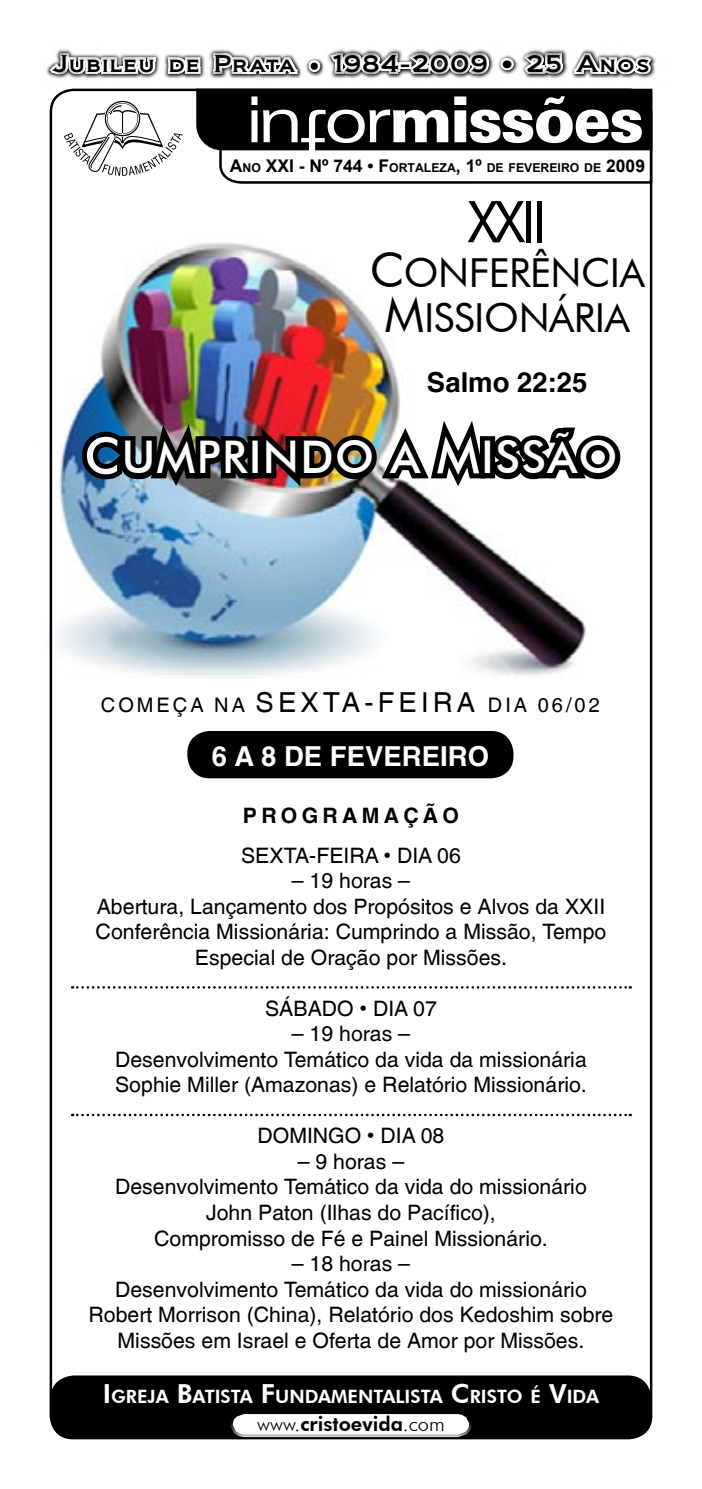
<style>
.page{position:relative;width:702px;height:1489px;background:#fff}
.page>*{position:absolute;margin:0;border:0;box-sizing:border-box;transform-origin:0 0}
.t1{font:57.5px "Futura BT";color:#000}
.t2{font:500 45px "Futura BT";letter-spacing:.03em;color:#fff}
.t3{font:40px/45px "Futura BT";letter-spacing:-.01em;color:#000;text-align:center}
.t4{font:700 27.5px "Switzerland";color:#fff}
.t5{font:700 27.5px "Switzerland";color:#000}
.t6{font:22.5px "Biondi";letter-spacing:.07em;color:#000}
.t7{font:21.25px/25.5px "Switzerland Plain";color:#000;text-align:center}
.t8{font:700 21.25px "Switzerland";letter-spacing:.2em;color:#000}
.t9{font:20px "Switzerland Plain";letter-spacing:.15em;color:#000}
.t10{font:800 20px "Futura BT";color:#000}
.t11{font:800 18.25px "Futura BT";color:#fff}
.t12{font:700 12.25px "Arial";color:#000}
.s1{font-size:20px}
.s2{font-size:17.5px}
.s3{font-size:47.5px}
.s4{font-size:50px}
.s5{font-size:27.5px}
.s6{font-size:26.25px}
.s7{font-weight:300}
</style>
<div class="page">
<img style="left:49px;top:234px;width:537px;height:444px">
<img style="left:74px;top:283px;width:547px;height:215px">
<div style="left:188px;top:732px;width:324px;height:45px;background:#000;border-radius:21px"></div>
<div style="left:187px;top:731px;width:326px;height:47px;border:2px solid #000;border-radius:21px"></div>
<svg style="left:196px;top:122px;width:457px;height:63px"></svg>
<svg style="left:64px;top:122px;width:119px;height:54px"></svg>
<div style="left:52px;top:1376px;width:598px;height:61px;background:#000;border-radius:23px"></div>
<div style="left:50px;top:1375px;width:601px;height:63px;border:2px solid #000;border-radius:23px"></div>
<svg style="left:229px;top:1414px;width:244px;height:24px;background:#e1e1e1"></svg>
<svg style="left:49px;top:89px;width:604px;height:33px;fill:#000"></svg>
<div style="left:40px;top:40px;width:662px;height:49px;background:#000;opacity:.5"></div>
<svg style="left:72px;top:986px;width:558px;height:2px"></svg>
<svg style="left:72px;top:1113px;width:558px;height:3px"></svg>
<p class="t6" style="left:53px;top:50px;width:598px">Jubileu de Prata • 1984-2009 <span class="s1">•</span> 25 Anos</p>
<p class="t12" style="left:230px;top:160px;width:416px"><span class="s2">A</span>NO <span class="s2">XXI - Nº 744 • F</span>ORTALEZA<span class="s2">, 1º</span> DE FEVEREIRO DE <span class="s2">2009</span></p>
<h1 class="t1" style="left:468px;top:187px;width:80px">XXII</h1>
<h3 class="t3" style="left:370px;top:250px;width:276px"><span class="s3">C</span>ONFERÊNCIA<br><span class="s3">M</span>ISSIONÁRIA</h3>
<p class="t5" style="left:427px;top:366px;width:162px">SALMO 22:25</p>
<h2 class="t2" style="left:84px;top:430px;width:534px"><span class="s4">C</span>UMPRINDO A <span class="s4">M</span>ISSÃO</h2>
<p class="t9" style="left:101px;top:692px;width:500px">COMEÇA NA <span class="s5">SEXTA-FEIRA</span> DIA 06/02</p>
<p class="t4" style="left:212px;top:739px;width:279px">6 A 8 DE FEVEREIRO</p>
<p class="t8" style="left:243px;top:802px;width:216px">PRO GRA MAÇÃO</p>
<p class="t7" style="left:241px;top:842px;width:221px">Sexta-Feira • dia 06</p>
<p class="t7" style="left:96px;top:867px;width:512px">– 19 horas –<br>Abertura, Lançamento dos Propósitos e Alvos da XXII Conferência Missionária: Cumprindo a Missão, Tempo Especial de Oração por Missões.</p>
<p class="t7" style="left:265px;top:995px;width:173px">Sábado • dia 07</p>
<p class="t7" style="left:115px;top:1020px;width:473px">– 19 horas –<br>Desenvolvimento Temático da vida da missionária<br>Sophie Miller (Amazonas) e Relatório Missionário.</p>
<p class="t7" style="left:257px;top:1122px;width:188px">Domingo • dia 08</p>
<p class="t7" style="left:115px;top:1148px;width:473px">– 9 horas –<br>Desenvolvimento Temático da vida do missionário<br>John Paton (Ilhas do Pacífico),<br>Compromisso de Fé e Painel Missionário.</p>
<p class="t7" style="left:88px;top:1250px;width:526px">– 18 horas –<br>Desenvolvimento Temático da vida do missionário Robert Morrison (China), Relatório dos Kedoshim sobre Missões em Israel e Oferta de Amor por Missões.</p>
<p class="t11" style="left:103px;top:1385px;width:498px"><span class="s6">I</span>GREJA <span class="s6">B</span>ATISTA <span class="s6">F</span>UNDAMENTALISTA <span class="s6">C</span>RISTO É <span class="s6">V</span>I DA</p>
<p class="t10" style="left:257px;top:1411px;width:189px"><span class="s7">www.</span>cristoevida<span class="s7">.com</span></p>
</div>
